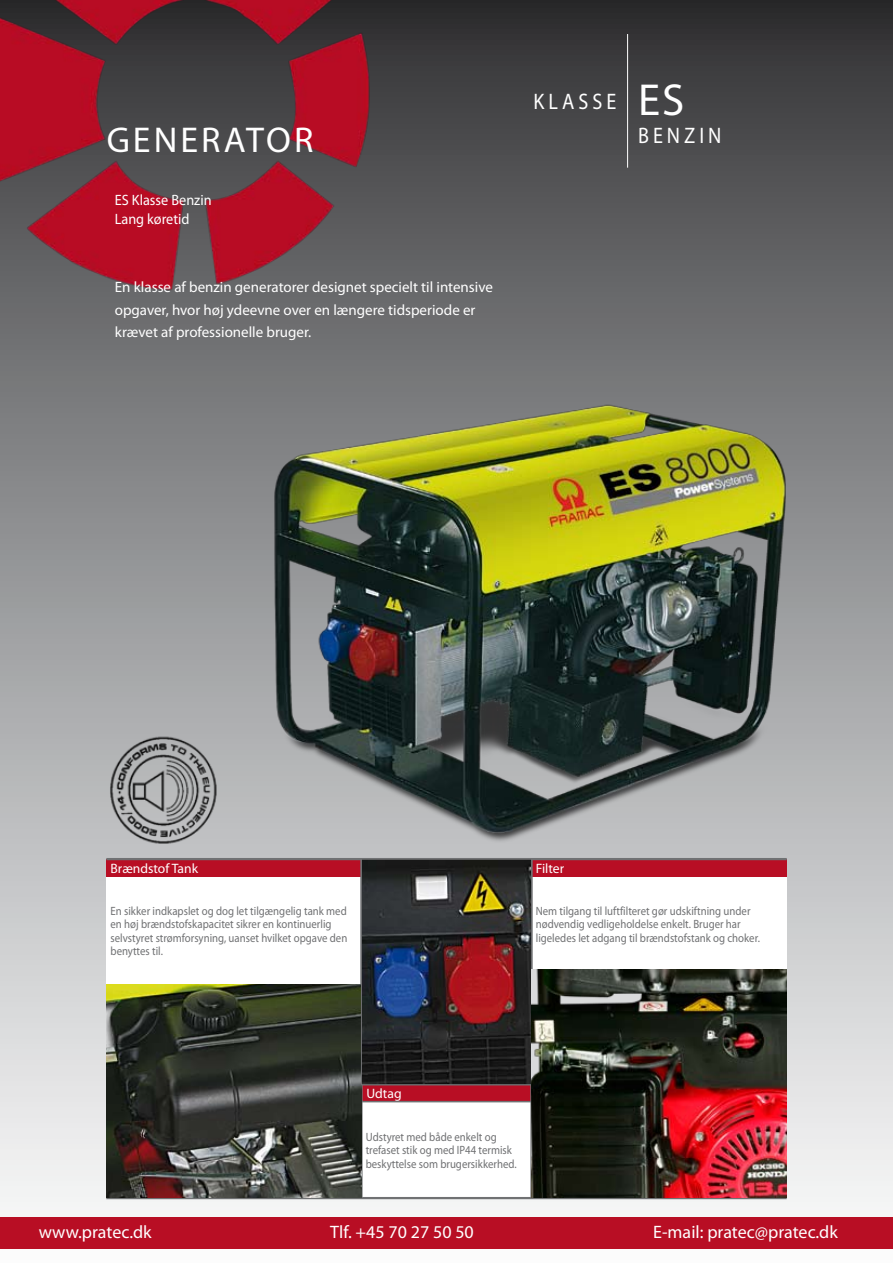
<style>
.page{position:relative;width:893px;height:1263px;background:#fff}
.page>*{position:absolute;margin:0;border:0;box-sizing:border-box;transform-origin:0 0}
.t1{font:45px "Myriad Pro";color:#fff}
.t2{font:36px "Myriad Pro";letter-spacing:.085em;color:#fff}
.t3{font:22.5px "Myriad Pro";letter-spacing:.2em;color:#fff;scale:.9 1}
.t4{font:18px "Myriad Pro";color:#fff}
.t5{font:15px/22.5px "Myriad Pro";color:#fff}
.t6{font:15px/19.5px "Myriad Pro";color:#fff;scale:.95 1}
.t7{font:13.65px "Myriad Pro";color:#fff}
.t8{font:12px/13.5px "Myriad Pro";color:#707173;scale:.9 1}
</style>
<div class="page">
<div style="left:0;top:0;width:893px;height:1263px;background:linear-gradient(to bottom,#363739,#fff)"></div>
<img style="left:0;top:0;width:385px;height:301px">
<div style="left:0;top:1217px;width:893px;height:32px;background:#b80e24"></div>
<div style="left:531px;top:876px;width:256px;height:94px;background:#fff"></div>
<div style="left:106px;top:876px;width:255px;height:108px;background:#fff"></div>
<div style="left:106px;top:859px;width:255px;height:17px;background:#b80e24"></div>
<div style="left:361px;top:1102px;width:170px;height:96px;background:#fff"></div>
<div style="left:361px;top:1085px;width:170px;height:17px;background:#b80e24"></div>
<div style="left:361px;top:1084px;width:171px;height:18px;border:2px solid #707173"></div>
<div style="left:531px;top:859px;width:256px;height:17px;background:#b80e24"></div>
<hr style="left:106px;top:858px;width:681px;height:2px;background:#707173">
<hr style="left:106px;top:1197px;width:681px;height:2px;background:#707173">
<hr style="left:360px;top:859px;width:3px;height:338px;background:#707173">
<hr style="left:530px;top:859px;width:3px;height:339px;background:#707173">
<img style="left:106px;top:729px;width:114px;height:118px">
<img style="left:106px;top:984px;width:255px;height:213px">
<img style="left:363px;top:861px;width:166px;height:222px">
<div style="left:361px;top:859px;width:170px;height:226px;border:1px solid #707173"></div>
<img style="left:531px;top:970px;width:256px;height:227px">
<hr style="left:627px;top:34px;width:1px;height:134px;background:#fff">
<img style="left:152px;top:384px;width:690px;height:460px">
<h2 class="t2" style="left:107px;top:118px;width:48px">Gene</h2>
<h2 class="t2" style="left:201px;top:118px;width:114px">rator</h2>
<p class="t6" style="left:115px;top:189px;width:103px">ES Klasse Benzin<br>Lang køretid</p>
<p class="t5" style="left:115px;top:276px;width:380px">En klasse af benzin generatorer designet specielt til intensive opgaver, hvor høj ydeevne over en længere tidsperiode er krævet af professionelle bruger.</p>
<h3 class="t3" style="left:534px;top:88px;width:91px">Klasse</h3>
<h1 class="t1" style="left:638px;top:72px;width:44px">ES</h1>
<h3 class="t3" style="left:638px;top:121px;width:16px">ben</h3>
<h3 class="t3" style="left:684px;top:121px;width:29px">zin</h3>
<p class="t7" style="left:111px;top:860px;width:89px">Brændstof Tank</p>
<p class="t8" style="left:111px;top:904px;width:265px">En sikker indkapslet og dog let tilgængelig tank med en høj brændstofskapacitet sikrer en kontinuerlig selvstyret strømforsyning, uanset hvilket opgave den benyttes til.</p>
<p class="t7" style="left:536px;top:860px;width:30px">Filter</p>
<p class="t8" style="left:536px;top:903px;width:250px">Nem tilgang til luftfilteret gør udskiftning under nødvendig vedligeholdelse enkelt. Bruger har ligeledes let adgang til brændstofstank og choker.</p>
<p class="t7" style="left:366px;top:1085px;width:37px">Udtag</p>
<p class="t8" style="left:366px;top:1130px;width:169px">Udstyret med både enkelt og trefaset stik og med IP44 termisk beskyttelse som brugersikkerhed.</p>
<h3 class="t4" style="left:39px;top:1221px;width:114px">www.pratec.dk</h3>
<h3 class="t4" style="left:330px;top:1221px;width:145px">Tlf. +45 70 27 50 50</h3>
<h3 class="t4" style="left:653px;top:1221px;width:186px">E-mail: pratec@pratec.dk</h3>
</div>
